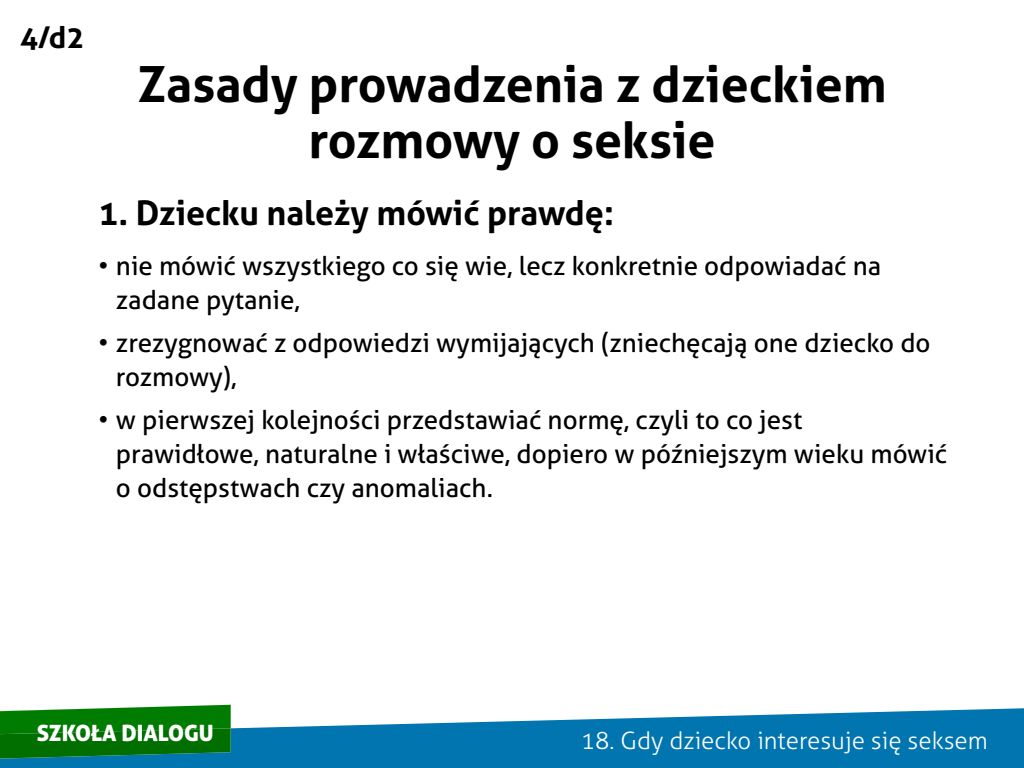
<style>
.page{position:relative;width:1024px;height:768px;background:#fff}
.page>*{position:absolute;margin:0;border:0;box-sizing:border-box;transform-origin:0 0}
.t1{font:700 50px/56px "Aller";color:#000;text-align:center}
.t2{font:700 34px "Aller";color:#000}
.t3{font:700 30px "Aller";color:#000}
.t4{font:26px/34px "Aller";color:#000}
.t5{font:300 24px "Aller";color:#fff}
.t6{font:22.5px "Aller Display";color:#fff}
</style>
<div class="page">
<svg style="left:0;top:708px;width:1024px;height:60px;fill:#0075af"></svg>
<svg style="left:0;top:705px;width:231px;height:54px;background:#0f7e1a"></svg>
<p class="t3" style="left:20px;top:19px;width:66px">4/d2</p>
<h1 class="t1" style="left:137px;top:56px;width:751px">Zasady prowadzenia z dzieckiem rozmowy o seksie</h1>
<h2 class="t2" style="left:98px;top:192px;width:517px">1. Dziecku należy mówić prawdę:</h2>
<p class="t4" style="left:116px;top:249px;width:767px;text-indent:-18px">• nie mówić wszystkiego co się wie, lecz konkretnie odpowiadać na zadane pytanie,</p>
<p class="t4" style="left:116px;top:326px;width:816px;text-indent:-18px">• zrezygnować z odpowiedzi wymijających (zniechęcają one dziecko do rozmowy),</p>
<p class="t4" style="left:116px;top:403px;width:833px;text-indent:-18px">• w pierwszej kolejności przedstawiać normę, czyli to co jest prawidłowe, naturalne i właściwe, dopiero w późniejszym wieku mówić o odstępstwach czy anomaliach.</p>
<p class="t6" style="left:37px;top:718px;width:179px">SZKOŁA DIALOGU</p>
<p class="t5" style="left:581px;top:726px;width:409px">18. Gdy dziecko interesuje się seksem</p>
</div>
